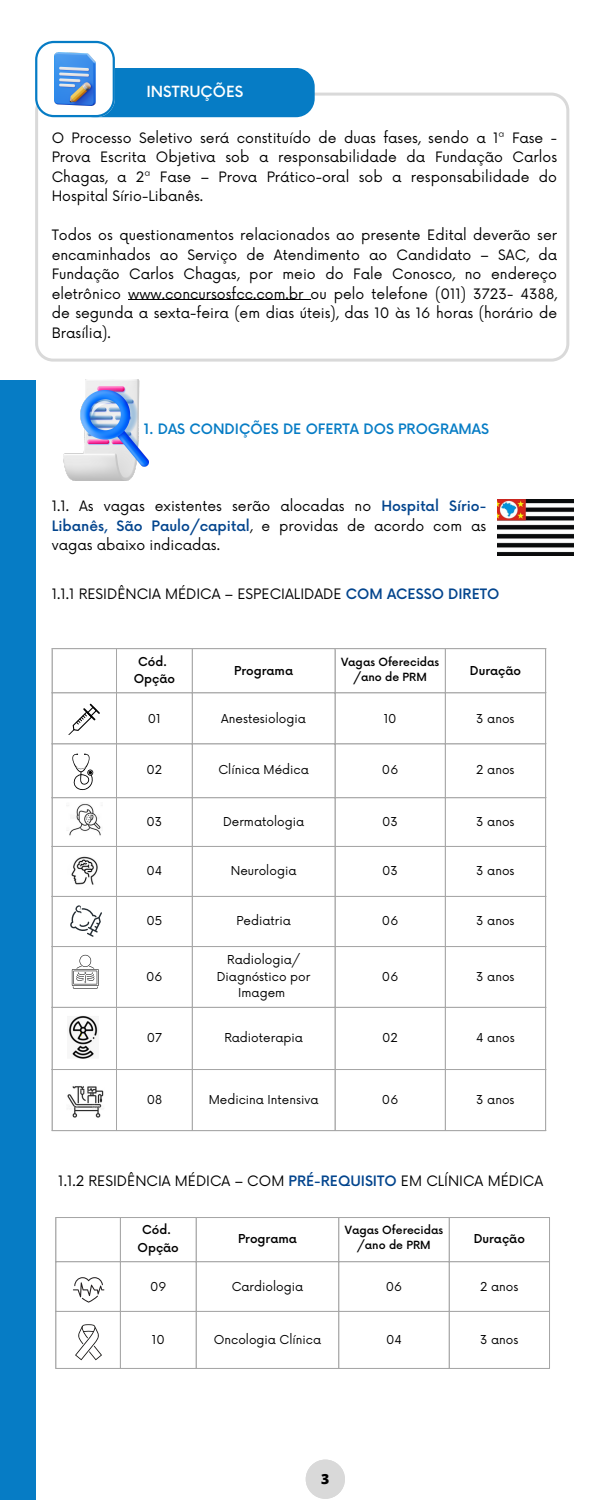
<style>
.page{position:relative;width:600px;height:1500px;background:#fff}
.page>*{position:absolute;margin:0;border:0;box-sizing:border-box;transform-origin:0 0}
.t1{font:500 15px "Now";color:#fff}
.t2{font:14px/19.5px "Now";color:#000;text-align:justify}
.t3{font:500 14px "Now";color:#067cc5}
.t4{font:800 14px "Open Sans";color:#000}
.t5{font:12px/16.5px "Now";color:#000;text-align:center}
.t6{font:500 12px "Now";color:#000}
.t7{font:500 11px "Now";color:#000}
.s1{font-weight:500;color:#02448d}
</style>
<div class="page">
<svg style="left:35px;top:93px;width:534px;height:269px"></svg>
<div style="left:75px;top:68px;width:240px;height:49px;background:#067cc5;border-radius:19px"></div>
<svg style="left:35px;top:41px;width:80px;height:76px"></svg>
<hr style="left:52px;top:649px;width:1px;height:481px;background:#a6a6a6">
<hr style="left:116px;top:649px;width:1px;height:481px;background:#a6a6a6">
<hr style="left:192px;top:649px;width:1px;height:481px;background:#a6a6a6">
<hr style="left:335px;top:649px;width:1px;height:481px;background:#a6a6a6">
<hr style="left:445px;top:649px;width:1px;height:481px;background:#a6a6a6">
<hr style="left:545px;top:649px;width:1px;height:481px;background:#a6a6a6">
<hr style="left:52px;top:648px;width:494px;height:1px;background:#a6a6a6">
<hr style="left:52px;top:693px;width:494px;height:1px;background:#a6a6a6">
<hr style="left:52px;top:744px;width:494px;height:1px;background:#a6a6a6">
<hr style="left:52px;top:797px;width:494px;height:1px;background:#a6a6a6">
<hr style="left:52px;top:846px;width:494px;height:1px;background:#a6a6a6">
<hr style="left:52px;top:896px;width:494px;height:1px;background:#a6a6a6">
<hr style="left:52px;top:946px;width:494px;height:1px;background:#a6a6a6">
<hr style="left:52px;top:1007px;width:494px;height:1px;background:#a6a6a6">
<hr style="left:52px;top:1069px;width:494px;height:1px;background:#a6a6a6">
<hr style="left:52px;top:1130px;width:494px;height:1px;background:#a6a6a6">
<svg style="left:68px;top:703px;width:32px;height:32px"></svg>
<svg style="left:72px;top:754px;width:21px;height:36px"></svg>
<img style="left:67px;top:803px;width:34px;height:33px">
<img style="left:71px;top:856px;width:27px;height:29px">
<svg style="left:70px;top:905px;width:32px;height:32px"></svg>
<svg style="left:72px;top:955px;width:27px;height:34px"></svg>
<img style="left:68px;top:1015px;width:30px;height:43px">
<img style="left:67px;top:1086px;width:37px;height:32px">
<img style="left:497px;top:499px;width:77px;height:56px">
<div style="left:0;top:380px;width:35px;height:1120px;background:#067cc5"></div>
<img style="left:54px;top:52px;width:41px;height:54px">
<img style="left:63px;top:380px;width:85px;height:101px">
<hr style="left:128px;top:299px;width:183px;height:1px;background:#000">
<svg style="left:306px;top:1460px;width:39px;height:39px"></svg>
<hr style="left:56px;top:1218px;width:1px;height:150px;background:#a6a6a6">
<hr style="left:120px;top:1218px;width:1px;height:150px;background:#a6a6a6">
<hr style="left:196px;top:1218px;width:1px;height:150px;background:#a6a6a6">
<hr style="left:338px;top:1218px;width:1px;height:150px;background:#a6a6a6">
<hr style="left:449px;top:1218px;width:1px;height:150px;background:#a6a6a6">
<hr style="left:549px;top:1218px;width:1px;height:150px;background:#a6a6a6">
<hr style="left:56px;top:1217px;width:494px;height:1px;background:#a6a6a6">
<hr style="left:56px;top:1261px;width:494px;height:1px;background:#a6a6a6">
<hr style="left:56px;top:1311px;width:494px;height:1px;background:#a6a6a6">
<hr style="left:56px;top:1368px;width:494px;height:1px;background:#a6a6a6">
<svg style="left:73px;top:1277px;width:31px;height:26px"></svg>
<svg style="left:75px;top:1324px;width:27px;height:36px"></svg>
<p class="t1" style="left:146px;top:84px;width:98px">INSTRUÇÕES</p>
<p class="t2" style="left:52px;top:128px;width:507px">O Processo Seletivo será constituído de duas fases, sendo a 1ª Fase - Prova Escrita Objetiva sob a responsabilidade da Fundação Carlos Chagas, a 2ª Fase – Prova Prático-oral sob a responsabilidade do Hospital Sírio-Libanês.</p>
<p class="t2" style="left:52px;top:226px;width:507px">Todos os questionamentos relacionados ao presente Edital deverão ser encaminhados ao Serviço de Atendimento ao Candidato – SAC, da Fundação Carlos Chagas, por meio do Fale Conosco, no endereço eletrônico www.concursosfcc.com.br ou pelo telefone (011) 3723- 4388, de segunda a sexta-feira (em dias úteis), das 10 às 16 horas (horário de Brasília).</p>
<p class="t3" style="left:144px;top:422px;width:347px">1. DAS CONDIÇÕES DE OFERTA DOS PROGRAMAS</p>
<p class="t2" style="left:52px;top:497px;width:436px">1.1. As vagas existentes serão alocadas no <span class="s1">Hospital Sírio-Libanês, São Paulo/capital</span>, e providas de acordo com as vagas abaixo indicadas.</p>
<p class="t2" style="left:52px;top:585px;width:449px">1.1.1 RESIDÊNCIA MÉDICA – ESPECIALIDADE <span class="s1">COM ACESSO DIRETO</span></p>
<p class="t6" style="left:138px;top:655px;width:30px">Cód.</p>
<p class="t6" style="left:134px;top:672px;width:43px">Opção</p>
<p class="t6" style="left:234px;top:664px;width:60px">Programa</p>
<p class="t7" style="left:341px;top:656px;width:100px">Vagas Oferecidas</p>
<p class="t7" style="left:353px;top:671px;width:75px">/ano de PRM</p>
<p class="t6" style="left:470px;top:664px;width:53px">Duração</p>
<p class="t5" style="left:148px;top:711px;width:14px">01</p>
<p class="t5" style="left:221px;top:711px;width:86px">Anestesiologia</p>
<p class="t5" style="left:384px;top:711px;width:14px">10</p>
<p class="t5" style="left:476px;top:711px;width:40px">3 anos</p>
<p class="t5" style="left:147px;top:762px;width:17px">02</p>
<p class="t5" style="left:218px;top:762px;width:92px">Clínica Médica</p>
<p class="t5" style="left:382px;top:762px;width:18px">06</p>
<p class="t5" style="left:476px;top:762px;width:40px">2 anos</p>
<p class="t5" style="left:147px;top:814px;width:17px">03</p>
<p class="t5" style="left:223px;top:814px;width:83px">Dermatologia</p>
<p class="t5" style="left:382px;top:814px;width:17px">03</p>
<p class="t5" style="left:476px;top:814px;width:40px">3 anos</p>
<p class="t5" style="left:146px;top:863px;width:17px">04</p>
<p class="t5" style="left:231px;top:863px;width:67px">Neurologia</p>
<p class="t5" style="left:382px;top:863px;width:17px">03</p>
<p class="t5" style="left:476px;top:863px;width:40px">3 anos</p>
<p class="t5" style="left:146px;top:913px;width:17px">05</p>
<p class="t5" style="left:236px;top:913px;width:56px">Pediatria</p>
<p class="t5" style="left:382px;top:913px;width:18px">06</p>
<p class="t5" style="left:476px;top:913px;width:40px">3 anos</p>
<p class="t5" style="left:146px;top:969px;width:18px">06</p>
<p class="t5" style="left:227px;top:952px;width:74px">Radiologia/</p>
<p class="t5" style="left:217px;top:969px;width:95px">Diagnóstico por<br>Imagem</p>
<p class="t5" style="left:382px;top:969px;width:18px">06</p>
<p class="t5" style="left:476px;top:969px;width:40px">3 anos</p>
<p class="t5" style="left:147px;top:1030px;width:17px">07</p>
<p class="t5" style="left:224px;top:1030px;width:80px">Radioterapia</p>
<p class="t5" style="left:382px;top:1030px;width:17px">02</p>
<p class="t5" style="left:476px;top:1030px;width:40px">4 anos</p>
<p class="t5" style="left:147px;top:1092px;width:17px">08</p>
<p class="t5" style="left:209px;top:1092px;width:111px">Medicina Intensiva</p>
<p class="t5" style="left:382px;top:1092px;width:18px">06</p>
<p class="t5" style="left:476px;top:1092px;width:40px">3 anos</p>
<p class="t2" style="left:58px;top:1172px;width:486px">1.1.2 RESIDÊNCIA MÉDICA – COM <span class="s1">PRÉ-REQUISITO</span> EM CLÍNICA MÉDICA</p>
<p class="t6" style="left:142px;top:1224px;width:30px">Cód.</p>
<p class="t6" style="left:138px;top:1241px;width:43px">Opção</p>
<p class="t6" style="left:238px;top:1233px;width:60px">Programa</p>
<p class="t7" style="left:345px;top:1225px;width:100px">Vagas Oferecidas</p>
<p class="t7" style="left:357px;top:1240px;width:75px">/ano de PRM</p>
<p class="t6" style="left:474px;top:1233px;width:53px">Duração</p>
<p class="t5" style="left:150px;top:1279px;width:18px">09</p>
<p class="t5" style="left:232px;top:1279px;width:73px">Cardiologia</p>
<p class="t5" style="left:386px;top:1279px;width:18px">06</p>
<p class="t5" style="left:480px;top:1279px;width:40px">2 anos</p>
<p class="t5" style="left:152px;top:1332px;width:14px">10</p>
<p class="t5" style="left:214px;top:1332px;width:109px">Oncologia Clínica</p>
<p class="t5" style="left:386px;top:1332px;width:17px">04</p>
<p class="t5" style="left:480px;top:1332px;width:40px">3 anos</p>
<p class="t4" style="left:321px;top:1469px;width:10px">3</p>
</div>
